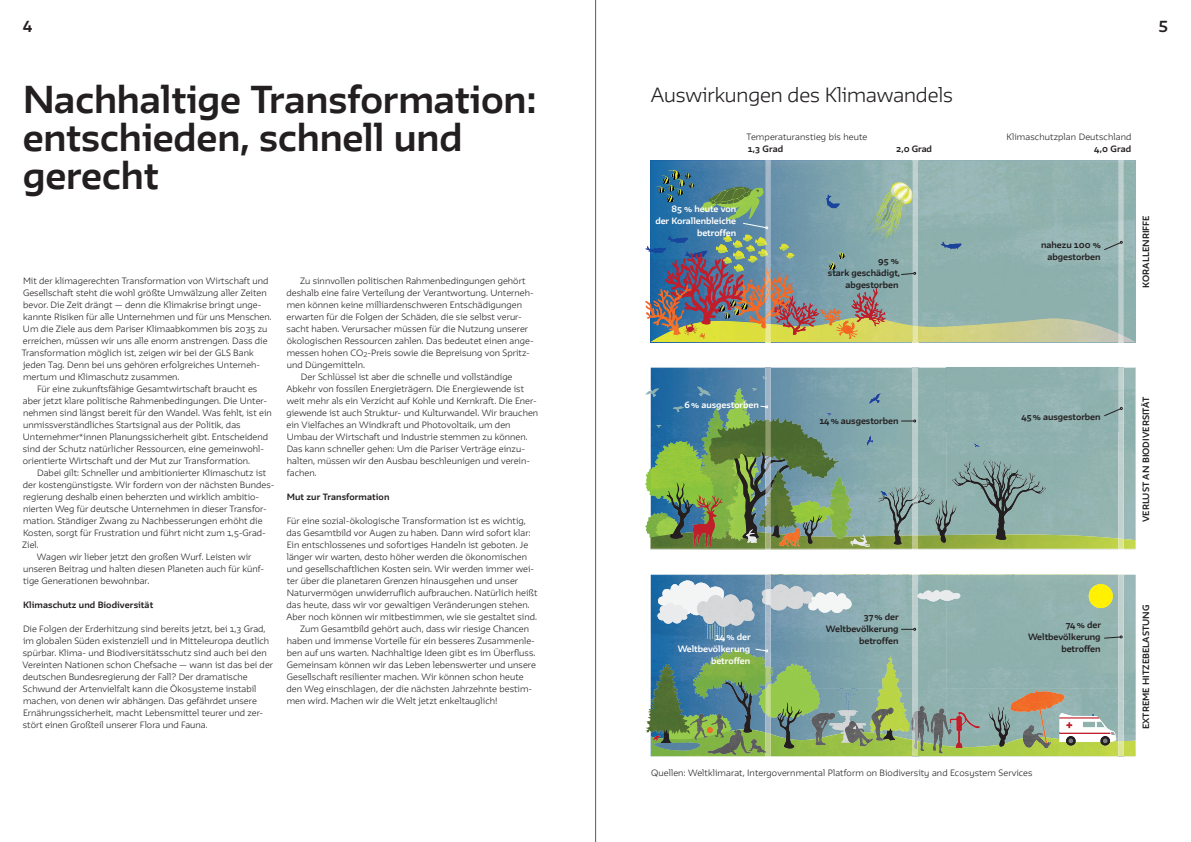
<style>
.page{position:relative;width:1191px;height:842px;background:#fff}
.page>*{position:absolute;margin:0;border:0;box-sizing:border-box;transform-origin:0 0}
.t1{font:700 34px/38px "GLS Irma";letter-spacing:-.005em;color:#231f20}
.t2{font:300 18px "GLS Irma";letter-spacing:-.005em;color:#231f20}
.t3{font:700 14px "GLS Irma";color:#231f20}
.t4{font:300 8px/12px "GLS Irma";letter-spacing:.01em;color:#231f20}
.t5{font:700 8px/12px "GLS Irma";letter-spacing:-.005em;color:#231f20;text-align:right}
.t6{font:700 8px/12px "GLS Irma";letter-spacing:-.005em;color:#fff;text-align:right}
</style>
<div class="page">
<img style="left:1123px;top:161px;width:12px;height:9px">
<img style="left:771px;top:161px;width:141px;height:9px">
<img style="left:651px;top:161px;width:15px;height:9px">
<img style="left:765px;top:161px;width:6px;height:9px">
<img style="left:912px;top:161px;width:6px;height:9px">
<img style="left:1118px;top:161px;width:5px;height:9px">
<img style="left:1123px;top:368px;width:12px;height:19px">
<img style="left:771px;top:368px;width:28px;height:19px">
<img style="left:651px;top:368px;width:47px;height:19px">
<img style="left:765px;top:368px;width:6px;height:19px">
<svg style="left:762px;top:376px;width:5px;height:3px"></svg>
<img style="left:1118px;top:368px;width:5px;height:19px">
<img style="left:1123px;top:641px;width:12px;height:7px">
<img style="left:771px;top:641px;width:120px;height:7px">
<img style="left:651px;top:641px;width:96px;height:7px">
<img style="left:765px;top:641px;width:6px;height:7px">
<img style="left:1118px;top:641px;width:5px;height:7px">
<svg style="left:645px;top:648px;width:490px;height:109px;background:#89a78b"></svg>
<svg style="left:645px;top:170px;width:490px;height:173px;background:#8ba39c"></svg>
<svg style="left:645px;top:387px;width:490px;height:254px;background:#92afa3"></svg>
<hr style="left:595px;top:0;width:1px;height:842px;background:#57585a">
<h3 class="t3" style="left:23px;top:17px;width:11px">4</h3>
<h3 class="t3" style="left:1158px;top:17px;width:11px">5</h3>
<h1 class="t1" style="left:23px;top:80px;width:515px">Nachhaltige Transformation: entschieden, schnell und gerecht</h1>
<p class="t4" style="left:23px;top:275px;width:247px">Mit der klimagerechten Transformation von Wirtschaft und</p>
<p class="t4" style="left:23px;top:287px;width:245px">Gesellschaft steht die wohl größte Umwälzung aller Zeiten</p>
<p class="t4" style="left:23px;top:299px;width:240px">bevor. Die Zeit drängt — denn die Klimakrise bringt unge-</p>
<p class="t4" style="left:23px;top:311px;width:250px">kannte Risiken für alle Unternehmen und für uns Menschen.</p>
<p class="t4" style="left:23px;top:323px;width:246px">Um die Ziele aus dem Pariser Klimaabkommen bis 2035 zu</p>
<p class="t4" style="left:23px;top:335px;width:246px">erreichen, müssen wir uns alle enorm anstrengen. Dass die</p>
<p class="t4" style="left:22px;top:347px;width:233px">Transformation möglich ist, zeigen wir bei der GLS Bank</p>
<p class="t4" style="left:23px;top:359px;width:239px">jeden Tag. Denn bei uns gehören erfolgreiches Unterneh-</p>
<p class="t4" style="left:23px;top:371px;width:158px">mertum und Klimaschutz zusammen.</p>
<p class="t4" style="left:37px;top:383px;width:222px">Für eine zukunftsfähige Gesamtwirtschaft braucht es</p>
<p class="t4" style="left:23px;top:395px;width:246px">aber jetzt klare politische Rahmenbedingungen. Die Unter-</p>
<p class="t4" style="left:23px;top:407px;width:250px">nehmen sind längst bereit für den Wandel. Was fehlt, ist ein</p>
<p class="t4" style="left:23px;top:419px;width:219px">unmissverständliches Startsignal aus der Politik, das</p>
<p class="t4" style="left:23px;top:431px;width:247px">Unternehmer*innen Planungssicherheit gibt. Entscheidend</p>
<p class="t4" style="left:23px;top:443px;width:243px">sind der Schutz natürlicher Ressourcen, eine gemeinwohl-</p>
<p class="t4" style="left:23px;top:455px;width:229px">orientierte Wirtschaft und der Mut zur Transformation.</p>
<p class="t4" style="left:37px;top:467px;width:230px">Dabei gilt: Schneller und ambitionierter Klimaschutz ist</p>
<p class="t4" style="left:23px;top:479px;width:253px">der kostengünstigste. Wir fordern von der nächsten Bundes-</p>
<p class="t4" style="left:23px;top:491px;width:238px">regierung deshalb einen beherzten und wirklich ambitio-</p>
<p class="t4" style="left:23px;top:503px;width:245px">nierten Weg für deutsche Unternehmen in dieser Transfor-</p>
<p class="t4" style="left:23px;top:515px;width:241px">mation. Ständiger Zwang zu Nachbesserungen erhöht die</p>
<p class="t4" style="left:23px;top:527px;width:244px">Kosten, sorgt für Frustration und führt nicht zum 1,5-Grad-</p>
<p class="t4" style="left:22px;top:539px;width:18px">Ziel.</p>
<p class="t4" style="left:37px;top:551px;width:216px">Wagen wir lieber jetzt den großen Wurf. Leisten wir</p>
<p class="t4" style="left:23px;top:563px;width:243px">unseren Beitrag und halten diesen Planeten auch für künf-</p>
<p class="t4" style="left:23px;top:575px;width:128px">tige Generationen bewohnbar.</p>
<p class="t5" style="left:23px;top:599px;width:132px">Klimaschutz und Biodiversität</p>
<p class="t4" style="left:22px;top:623px;width:252px">Die Folgen der Erderhitzung sind bereits jetzt, bei 1,3 Grad, im globalen Süden existenziell und in Mitteleuropa deutlich spürbar. Klima- und Biodiversitätsschutz sind auch bei den Vereinten Nationen schon Chefsache — wann ist das bei der deutschen Bundesregierung der Fall? Der dramatische Schwund der Artenvielfalt kann die Ökosysteme instabil machen, von denen wir abhängen. Das gefährdet unsere Ernährungssicherheit, macht Lebensmittel teurer und zer&shy;stört einen Großteil unserer Flora und Fauna.</p>
<p class="t4" style="left:300px;top:275px;width:227px">Zu sinnvollen politischen Rahmenbedingungen gehört</p>
<p class="t4" style="left:287px;top:287px;width:249px">deshalb eine faire Verteilung der Verantwortung. Unterneh-</p>
<p class="t4" style="left:287px;top:299px;width:237px">men können keine milliardenschweren Entschädigungen</p>
<p class="t4" style="left:287px;top:311px;width:237px">erwarten für die Folgen der Schäden, die sie selbst verur-</p>
<p class="t4" style="left:287px;top:323px;width:243px">sacht haben. Verursacher müssen für die Nutzung unserer</p>
<p class="t4" style="left:287px;top:335px;width:248px">ökologischen Ressourcen zahlen. Das bedeutet einen ange-</p>
<p class="t4" style="left:287px;top:347px;width:245px">messen hohen CO<sub>2</sub>-Preis sowie die Bepreisung von Spritz-</p>
<p class="t4" style="left:287px;top:359px;width:80px">und Düngemitteln.</p>
<p class="t4" style="left:301px;top:371px;width:213px">Der Schlüssel ist aber die schnelle und vollständige</p>
<p class="t4" style="left:286px;top:383px;width:239px">Abkehr von fossilen Energieträgern. Die Energiewende ist</p>
<p class="t4" style="left:287px;top:395px;width:252px">weit mehr als ein Verzicht auf Kohle und Kernkraft. Die Ener-</p>
<p class="t4" style="left:286px;top:407px;width:253px">giewende ist auch Struktur- und Kulturwandel. Wir brauchen</p>
<p class="t4" style="left:287px;top:419px;width:225px">ein Vielfaches an Windkraft und Photovoltaik, um den</p>
<p class="t4" style="left:287px;top:431px;width:242px">Umbau der Wirtschaft und Industrie stemmen zu können.</p>
<p class="t4" style="left:287px;top:443px;width:240px">Das kann schneller gehen: Um die Pariser Verträge einzu-</p>
<p class="t4" style="left:287px;top:455px;width:245px">halten, müssen wir den Ausbau beschleunigen und verein-</p>
<p class="t4" style="left:287px;top:467px;width:31px">fachen.</p>
<p class="t5" style="left:287px;top:491px;width:104px">Mut zur Transformation</p>
<p class="t4" style="left:287px;top:515px;width:240px">Für eine sozial-ökologische Transformation ist es wichtig,</p>
<p class="t4" style="left:287px;top:527px;width:245px">das Gesamtbild vor Augen zu haben. Dann wird sofort klar:</p>
<p class="t4" style="left:287px;top:539px;width:243px">Ein entschlossenes und sofortiges Handeln ist geboten. Je</p>
<p class="t4" style="left:287px;top:551px;width:242px">länger wir warten, desto höher werden die ökonomischen</p>
<p class="t4" style="left:287px;top:563px;width:249px">und gesellschaftlichen Kosten sein. Wir werden immer wei-</p>
<p class="t4" style="left:287px;top:575px;width:233px">ter über die planetaren Grenzen hinausgehen und unser</p>
<p class="t4" style="left:287px;top:587px;width:252px">Naturvermögen unwiderruflich aufbrauchen. Natürlich heißt</p>
<p class="t4" style="left:287px;top:599px;width:244px">das heute, dass wir vor gewaltigen Veränderungen stehen.</p>
<p class="t4" style="left:286px;top:611px;width:252px">Aber noch können wir mitbestimmen, wie sie gestaltet sind.</p>
<p class="t4" style="left:300px;top:623px;width:230px">Zum Gesamtbild gehört auch, dass wir riesige Chancen</p>
<p class="t4" style="left:287px;top:635px;width:249px">haben und immense Vorteile für ein besseres Zusammenle-</p>
<p class="t4" style="left:287px;top:647px;width:250px">ben auf uns warten. Nachhaltige Ideen gibt es im Überfluss.</p>
<p class="t4" style="left:287px;top:659px;width:251px">Gemeinsam können wir das Leben lebenswerter und unsere</p>
<p class="t4" style="left:287px;top:671px;width:238px">Gesellschaft resilienter machen. Wir können schon heute</p>
<p class="t4" style="left:287px;top:683px;width:247px">den Weg einschlagen, der die nächsten Jahrzehnte bestim-</p>
<p class="t4" style="left:287px;top:695px;width:212px">men wird. Machen wir die Welt jetzt enkeltauglich!</p>
<h2 class="t2" style="left:651px;top:83px;width:304px">Auswirkungen des Klimawandels</h2>
<p class="t4" style="left:746px;top:131px;width:122px">Temperaturanstieg bis heute</p>
<p class="t5" style="left:747px;top:143px;width:37px">1,3 Grad</p>
<p class="t5" style="left:896px;top:143px;width:37px">2,0 Grad</p>
<p class="t6" style="left:655px;top:203px;width:82px">85 % heute von<br>der Korallenbleiche betroffen</p>
<p class="t5" style="left:828px;top:255px;width:74px">95 %<br>stark geschädigt, abgestorben</p>
<p class="t4" style="left:1006px;top:131px;width:126px">Klimaschutzplan Deutschland</p>
<p class="t5" style="left:1094px;top:143px;width:39px">4,0 Grad</p>
<p class="t5" style="left:1041px;top:239px;width:61px">nahezu 100 % abgestorben</p>
<p class="t5" style="left:1139px;top:288px;width:74px;rotate:-90deg">KORALLENRIFFE</p>
<p class="t6" style="left:684px;top:399px;width:76px">6 % ausgestorben</p>
<p class="t5" style="left:819px;top:415px;width:81px">14 % ausgestorben</p>
<p class="t5" style="left:1021px;top:411px;width:80px">45 % ausgestorben</p>
<p class="t6" style="left:677px;top:631px;width:74px">14 % der<br>Weltbevölkerung betroffen</p>
<p class="t5" style="left:826px;top:611px;width:74px">37 % der<br>Weltbevölkerung betroffen</p>
<p class="t5" style="left:1028px;top:619px;width:74px">74 % der<br>Weltbevölkerung betroffen</p>
<p class="t4" style="left:651px;top:767px;width:383px">Quellen: Weltklimarat, Intergovernmental Platform on Biodiversity and Ecosystem Services</p>
<p class="t5" style="left:1139px;top:522px;width:127px;rotate:-90deg">VERLUST AN BIODIVERSITÄT</p>
<p class="t5" style="left:1139px;top:729px;width:126px;rotate:-90deg">EXTREME HITZEBELASTUNG</p>
</div>
